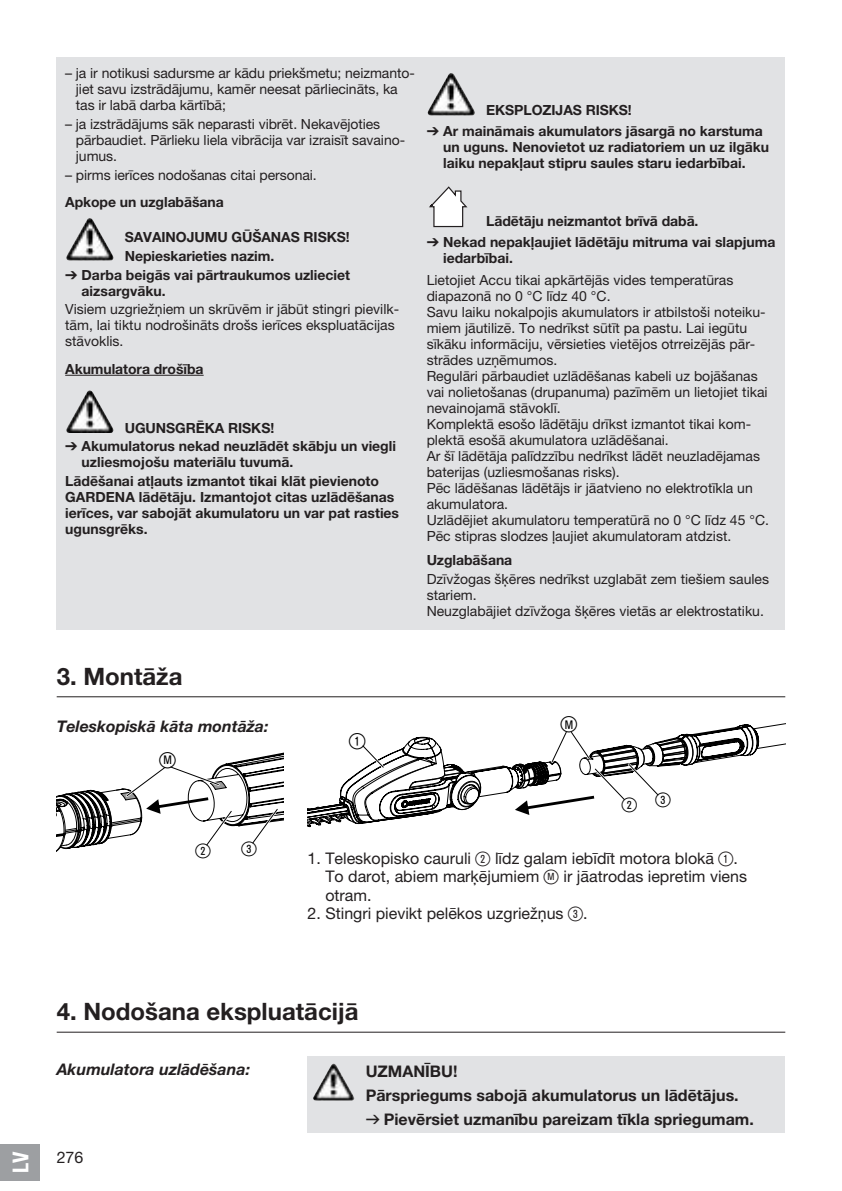
<style>
.page{position:relative;width:842px;height:1191px;background:#fff}
.page>*{position:absolute;margin:0;border:0;box-sizing:border-box;transform-origin:0 0}
.t1{font:700 24px "GARDENA Pro";color:#231f20}
.t2{font:22px "Ziffernim Kreisund Quadrat BQ";color:#000}
.t3{font:22px "GARDENA Pro Bo Cond";color:#fff}
.t4{font:20px "Ziffernim Kreisund Quadrat BQ";color:#000}
.t5{font:16px/18.4px "GARDENA Pro";color:#231f20}
.t6{font:700 16px/24px "GARDENA Pro";color:#231f20}
.t7{font:italic 700 16px "GARDENA Pro";color:#231f20}
.t8{font:14px/16px "GARDENA Pro";color:#231f20}
.t9{font:700 14px/16px "GARDENA Pro";color:#231f20}
.s1{font-family:"Formdruck";font-weight:400}
.s2{font-family:"Ziffernim Kreisund Quadrat BQ";font-size:20px}
</style>
<div class="page">
<div style="left:57px;top:57px;width:728px;height:572px;background:#e1e2e4"></div>
<hr style="left:65px;top:375px;width:139px;height:1px;background:#231f20">
<img style="left:68px;top:218px;width:21px;height:36px">
<img style="left:68px;top:391px;width:21px;height:35px">
<img style="left:427px;top:73px;width:48px;height:42px">
<svg style="left:429px;top:186px;width:39px;height:41px"></svg>
<hr style="left:57px;top:696px;width:728px;height:1px;background:#231f20">
<svg style="left:57px;top:752px;width:226px;height:100px"></svg>
<svg style="left:308px;top:723px;width:477px;height:105px"></svg>
<hr style="left:57px;top:1031px;width:728px;height:1px;background:#231f20">
<div style="left:308px;top:1056px;width:477px;height:77px;background:#e1e2e4"></div>
<img style="left:313px;top:1064px;width:20px;height:35px">
<div style="left:0;top:1143px;width:40px;height:37px;background:#9d9fa2"></div>
<p class="t8" style="left:76px;top:65px;width:340px;text-indent:-11px">– ja ir notikusi sadursme ar kādu priekšmetu; neizmanto&shy;jiet savu izstrādājumu, kamēr neesat pārliecināts, ka tas ir labā darba kārtībā;</p>
<p class="t8" style="left:76px;top:116px;width:331px;text-indent:-11px">– ja izstrādājums sāk neparasti vibrēt. Nekavējoties pārbaudiet. Pārlieku liela vibrācija var izraisīt savaino&shy;jumus.</p>
<p class="t8" style="left:65px;top:167px;width:253px">– pirms ierīces nodošanas citai personai.</p>
<p class="t9" style="left:65px;top:194px;width:160px">Apkope un uzglabāšana</p>
<p class="t9" style="left:125px;top:229px;width:226px">SAVAINOJUMU GŪŠANAS RISKS!</p>
<p class="t9" style="left:125px;top:247px;width:151px">Nepieskarieties nazim.</p>
<p class="t9" style="left:65px;top:266px;width:286px"><span class="s1">V</span> Darba beigās vai pārtraukumos uzlieciet</p>
<p class="t9" style="left:82px;top:282px;width:86px">aizsargvāku.</p>
<p class="t8" style="left:65px;top:301px;width:335px">Visiem uzgriežņiem un skrūvēm ir jābūt stingri pievilk&shy;tām, lai tiktu nodrošināts drošs ierīces ekspluatācijas stāvoklis.</p>
<p class="t9" style="left:65px;top:360px;width:140px">Akumulatora drošība</p>
<p class="t9" style="left:65px;top:418px;width:332px;line-height:18.8px;text-indent:60px">UGUNSGRĒKA RISKS!<br><span class="s1">V</span> Akumulatorus nekad neuzlādēt skābju un viegli</p>
<p class="t9" style="left:65px;top:453px;width:315px;line-height:18.8px;text-indent:16px">uzliesmojošu materiālu tuvumā.<br>Lādēšanai atļauts izmantot tikai klāt pievienoto</p>
<p class="t9" style="left:65px;top:489px;width:335px">GARDENA lādētāju. Izmantojot citas uzlādēšanas ierīces, var sabojāt akumulatoru un var pat rasties ugunsgrēks.</p>
<p class="t9" style="left:427px;top:99px;width:338px;line-height:20.6px;text-indent:60px">EKSPLOZIJAS RISKS!<br><span class="s1">V</span> Ar maināmais akumulators jāsargā no karstuma</p>
<p class="t9" style="left:443px;top:138px;width:328px">un uguns. Nenovietot uz radiatoriem un uz ilgāku laiku nepakļaut stipru saules staru iedarbībai.</p>
<p class="t9" style="left:427px;top:211px;width:350px;line-height:20.6px;text-indent:60px">Lādētāju neizmantot brīvā dabā.<br><span class="s1">V</span> Nekad nepakļaujiet lādētāju mitruma vai slapjuma</p>
<p class="t9" style="left:443px;top:249px;width:71px">iedarbībai.</p>
<p class="t8" style="left:427px;top:271px;width:344px">Lietojiet Accu tikai apkārtējās vides temperatūras diapazonā no 0 °C līdz 40 °C.<br>Savu laiku nokalpojis akumulators ir atbilstoši noteiku&shy;miem jāutilizē. To nedrīkst sūtīt pa pastu. Lai iegūtu sīkāku informāciju, vērsieties vietējos otrreizējās pār&shy;strādes uzņēmumos.<br>Regulāri pārbaudiet uzlādēšanas kabeli uz bojāšanas vai nolietošanas (drupanuma) pazīmēm un lietojiet tikai nevainojamā stāvoklī.<br>Komplektā esošo lādētāju drīkst izmantot tikai kom&shy;plektā esošā akumulatora uzlādēšanai.<br>Ar šī lādētāja palīdzzību nedrīkst lādēt neuzladējamas baterijas (uzliesmošanas risks).<br>Pēc lādēšanas lādētājs ir jāatvieno no elektrotīkla un akumulatora.<br>Uzlādējiet akumulatoru temperatūrā no 0 °C līdz 45 °C.<br>Pēc stipras slodzes ļaujiet akumulatoram atdzist.</p>
<p class="t9" style="left:427px;top:552px;width:87px">Uzglabāšana</p>
<p class="t8" style="left:427px;top:571px;width:344px">Dzīvžogas šķēres nedrīkst uzglabāt zem tiešiem saules stariem.<br>Neuzglabājiet dzīvžoga šķēres vietās ar elektrostatiku.</p>
<h1 class="t1" style="left:57px;top:661px;width:127px">3. Montāža</h1>
<p class="t7" style="left:57px;top:716px;width:213px">Teleskopiskā kāta montāža:</p>
<h2 class="t2" style="left:160px;top:747px;width:18px">ß<sup>M</sup></h2>
<h2 class="t2" style="left:349px;top:728px;width:18px">1</h2>
<h2 class="t2" style="left:561px;top:712px;width:18px">ß<sup>M</sup></h2>
<h3 class="t4" style="left:196px;top:839px;width:17px">2</h3>
<h3 class="t4" style="left:242px;top:837px;width:17px">3</h3>
<h3 class="t4" style="left:622px;top:790px;width:51px">2 3</h3>
<p class="t5" style="left:325px;top:849px;width:423px;text-indent:-18px">1. Teleskopisko cauruli <span class="s2">2</span> līdz galam iebīdīt motora blokā <span class="s2">1</span>.<br>To darot, abiem marķējumiem <span class="s2">ß</span><sup>M</sup> ir jāatrodas iepretim viens otram.</p>
<p class="t5" style="left:308px;top:904px;width:281px">2. Stingri pievikt pelēkos uzgriežņus <span class="s2">3</span>.</p>
<h2 class="t3" style="left:7px;top:1172px;width:23px;rotate:-90deg">LV</h2>
<h1 class="t1" style="left:57px;top:997px;width:303px">4. Nodošana ekspluatācijā</h1>
<p class="t7" style="left:57px;top:1059px;width:195px">Akumulatora uzlādēšana:</p>
<p class="t6" style="left:366px;top:1058px;width:390px">UZMANĪBU!<br>Pārspriegums sabojā akumulatorus un lādētājus. <span class="s1">v</span> Pievērsiet uzmanību pareizam tīkla spriegumam.</p>
<p class="t5" style="left:57px;top:1147px;width:28px">276</p>
</div>
